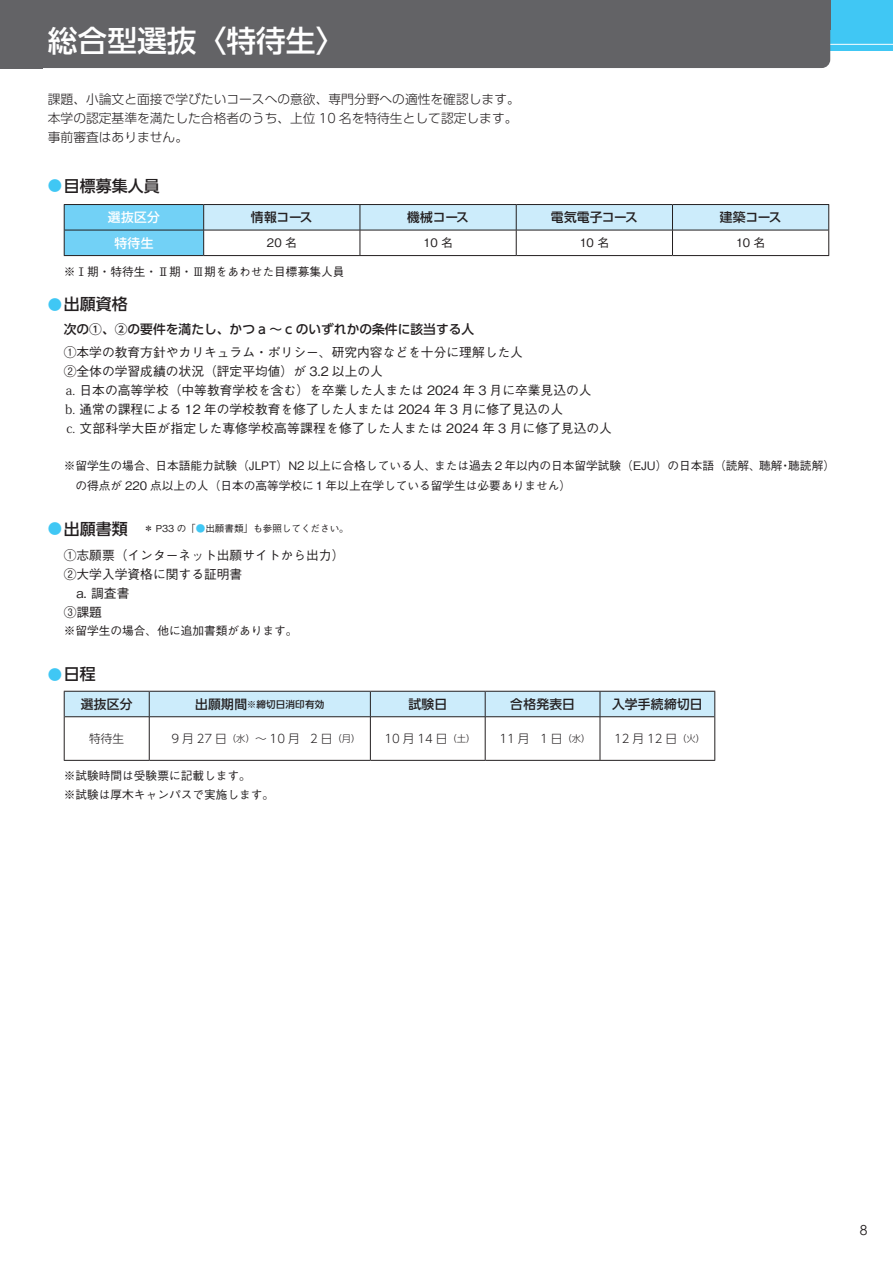
<style>
.page{position:relative;width:893px;height:1263px;background:#fff}
.page>*{position:absolute;margin:0;border:0;box-sizing:border-box;transform-origin:0 0}
.t1{font:500 29.7px "UD Shin Go Pro";color:#fff}
.t2{font:500 15.9px "UD Shin Go Pro";color:#231f20}
.t3{font:13.8px "Century Gothic";color:#231f20}
.t4{font:500 12.75px/19.2px "Gothic BBB Pro";color:#231f20}
.t5{font:300 12.75px/19.2px "UD Shin Go Pro";color:#231f20}
.t6{font:500 12.75px "UD Shin Go Pro";color:#231f20}
.t7{font:500 12.75px "UD Shin Go Pro";letter-spacing:.025em;color:#fff}
.t8{font:500 12.75px "UD Shin Go Pro";letter-spacing:.025em;color:#231f20}
.t9{font:500 11.7px/19.2px "Gothic BBB Pro";color:#231f20}
.t10{font:300 11.7px "UD Shin Go Pro";color:#231f20}
.t11{font:500 9.6px "Gothic BBB Pro";color:#231f20}
.t12{font:500 9.6px "UD Shin Go Pro";letter-spacing:.025em;color:#231f20}
.s1{font-size:14.4px;color:#40c7f4}
.s2{font-family:"Koz Min Pr 6 N";font-weight:400}
.s3{font-family:"UD Shin Go Pro";font-size:14.4px;color:#40c7f4}
.s4{font-family:"UD Shin Go Pro";font-size:15.9px}
.s5{color:#40c7f4}
.s6{font-size:12.75px}
.s7{font-size:9.3px}
</style>
<div class="page">
<div style="left:0;top:0;width:893px;height:51px;background:#40c7f4"></div>
<hr style="left:0;top:44px;width:893px;height:1px;background:#fff">
<div style="left:43px;top:0;width:787px;height:68px;background:#636366"></div>
<div style="left:0;top:0;width:43px;height:68px;background:#636366"></div>
<div style="left:788px;top:0;width:42px;height:30px;background:#636366"></div>
<hr style="left:64px;top:204px;width:140px;height:1px;background:#231f20">
<hr style="left:204px;top:204px;width:156px;height:1px;background:#231f20">
<hr style="left:360px;top:204px;width:156px;height:1px;background:#231f20">
<hr style="left:516px;top:204px;width:156px;height:1px;background:#231f20">
<hr style="left:672px;top:204px;width:157px;height:1px;background:#231f20">
<svg style="left:64px;top:205px;width:765px;height:50px"></svg>
<hr style="left:64px;top:255px;width:140px;height:1px;background:#231f20">
<hr style="left:204px;top:255px;width:156px;height:1px;background:#231f20">
<hr style="left:360px;top:255px;width:156px;height:1px;background:#231f20">
<hr style="left:516px;top:255px;width:156px;height:1px;background:#231f20">
<hr style="left:672px;top:255px;width:157px;height:1px;background:#231f20">
<hr style="left:149px;top:717px;width:1px;height:43px;background:#231f20">
<hr style="left:370px;top:717px;width:1px;height:43px;background:#231f20">
<hr style="left:485px;top:717px;width:1px;height:43px;background:#231f20">
<hr style="left:600px;top:717px;width:1px;height:43px;background:#231f20">
<svg style="left:64px;top:691px;width:651px;height:26px;background:#c1deec"></svg>
<hr style="left:64px;top:717px;width:1px;height:43px;background:#231f20">
<hr style="left:714px;top:717px;width:1px;height:43px;background:#231f20">
<hr style="left:64px;top:760px;width:85px;height:1px;background:#231f20">
<hr style="left:149px;top:760px;width:221px;height:1px;background:#231f20">
<hr style="left:370px;top:760px;width:115px;height:1px;background:#231f20">
<hr style="left:485px;top:760px;width:115px;height:1px;background:#231f20">
<hr style="left:600px;top:760px;width:115px;height:1px;background:#231f20">
<h1 class="t1" style="left:48px;top:16px;width:299px">総合型選抜〈特待生〉</h1>
<p class="t5" style="left:48px;top:89px;width:473px">課題、小論文と面接で学びたいコースへの意欲、専門分野への適性を確認します。本学の認定基準を満たした合格者のうち、上位 10 名を特待生として認定します。事前審査はありません。</p>
<p class="t2" style="left:48px;top:173px;width:113px"><span class="s1">●</span>目標募集人員</p>
<p class="t7" style="left:108px;top:207px;width:53px">選抜区分</p>
<p class="t6" style="left:251px;top:207px;width:63px">情報コース</p>
<p class="t6" style="left:407px;top:207px;width:63px">機械コース</p>
<p class="t6" style="left:551px;top:207px;width:89px">電気電子コース</p>
<p class="t6" style="left:720px;top:207px;width:63px">建築コース</p>
<p class="t7" style="left:114px;top:232px;width:41px">特待生</p>
<p class="t9" style="left:267px;top:232px;width:32px">20 名</p>
<p class="t9" style="left:423px;top:232px;width:31px">10 名</p>
<p class="t9" style="left:580px;top:232px;width:31px">10 名</p>
<p class="t9" style="left:736px;top:232px;width:31px">10 名</p>
<p class="t9" style="left:64px;top:261px;width:282px">※Ⅰ期・特待生・Ⅱ期・Ⅲ期をあわせた目標募集人員</p>
<p class="t2" style="left:48px;top:291px;width:81px"><span class="s1">●</span>出願資格</p>
<p class="t6" style="left:64px;top:319px;width:412px">次の①、②の要件を満たし、かつ a ～ c のいずれかの条件に該当する人</p>
<p class="t4" style="left:64px;top:341px;width:550px">①本学の教育方針やカリキュラム・ポリシー、研究内容などを十分に理解した人<br>②全体の学習成績の状況（評定平均値）が 3.2 以上の人<br><span class="s2">a.</span> 日本の高等学校（中等教育学校を含む）を卒業した人または 2024 年 3 月に卒業見込の人<br><span class="s2">b.</span> 通常の課程による 12 年の学校教育を修了した人または 2024 年 3 月に修了見込の人<br><span class="s2">c.</span> 文部科学大臣が指定した専修学校高等課程を修了した人または 2024 年 3 月に修了見込の人</p>
<p class="t9" style="left:75px;top:455px;width:761px;text-indent:-12px">※留学生の場合、日本語能力試験（JLPT）N2 以上に合格している人、または過去２年以内の日本留学試験（EJU）の日本語（読解、聴解・聴読解）の得点が 220 点以上の人（日本の高等学校に１年以上在学している留学生は必要ありません）</p>
<p class="t11" style="left:48px;top:521px;width:303px"><span class="s3">●</span><span class="s4">出願書類　</span>＊ P33 の「<span class="s5">●</span>出願書類」も参照してください。</p>
<p class="t4" style="left:64px;top:544px;width:282px">①志願票（インターネット出願サイトから出力）</p>
<p class="t4" style="left:64px;top:563px;width:180px">②大学入学資格に関する証明書</p>
<p class="t4" style="left:77px;top:582px;width:54px">a. 調査書</p>
<p class="t4" style="left:64px;top:601px;width:40px">③課題</p>
<p class="t9" style="left:64px;top:620px;width:235px">※留学生の場合、他に追加書類があります。</p>
<p class="t2" style="left:48px;top:661px;width:50px"><span class="s1">●</span>日程</p>
<p class="t6" style="left:81px;top:694px;width:53px">選抜区分</p>
<p class="t12" style="left:195px;top:696px;width:131px"><span class="s6">出願期間</span>※締切日消印有効</p>
<p class="t6" style="left:408px;top:694px;width:40px">試験日</p>
<p class="t6" style="left:510px;top:694px;width:66px">合格発表日</p>
<p class="t8" style="left:612px;top:694px;width:92px">入学手続締切日</p>
<p class="t10" style="left:89px;top:729px;width:37px">特待生</p>
<p class="t10" style="left:172px;top:729px;width:190px">9 月 27 日<span class="s7">（水）</span>～ 10 月 2 日<span class="s7">（月）</span></p>
<p class="t10" style="left:385px;top:729px;width:93px">10 月 14 日<span class="s7">（土）</span></p>
<p class="t10" style="left:499px;top:729px;width:93px">11 月 1 日<span class="s7">（水）</span></p>
<p class="t10" style="left:614px;top:729px;width:93px">12 月 12 日<span class="s7">（火）</span></p>
<p class="t9" style="left:64px;top:764px;width:212px">※試験時間は受験票に記載します。<br>※試験は厚木キャンパスで実施します。</p>
<p class="t3" style="left:860px;top:1222px;width:9px">8</p>
</div>
